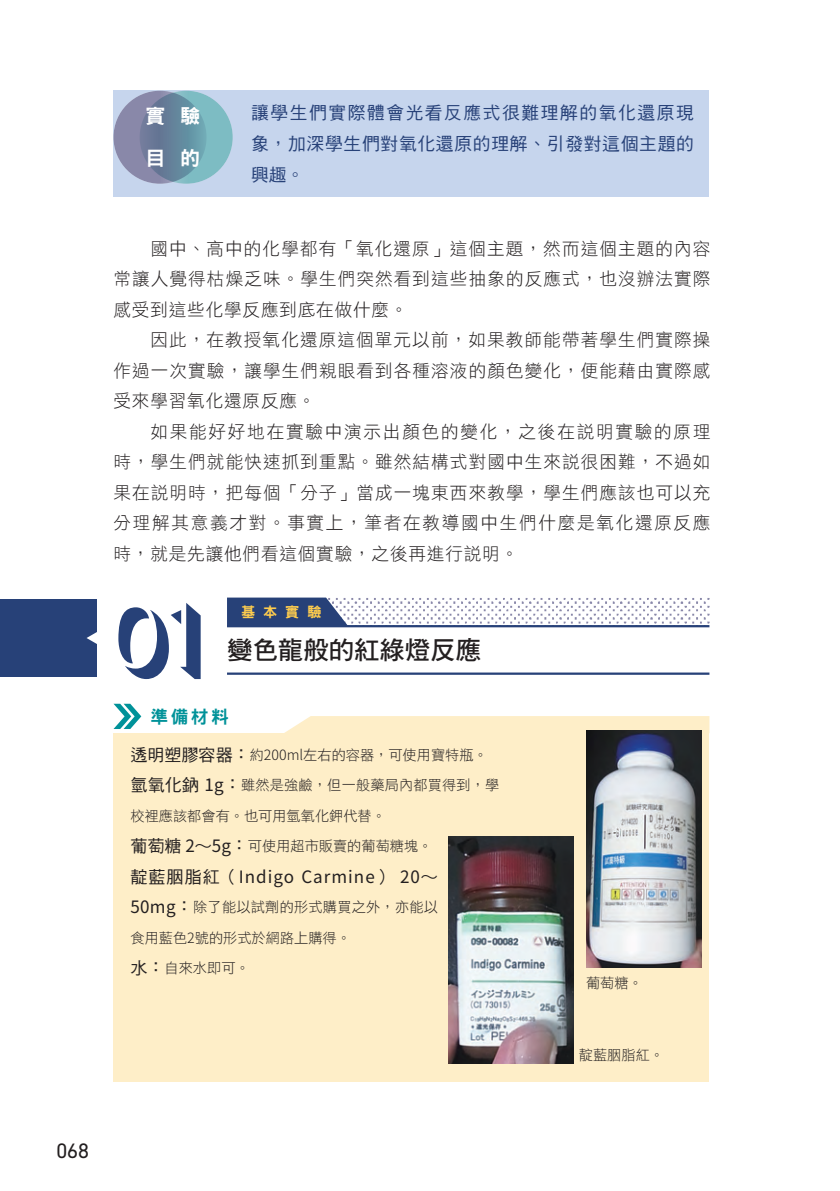
<style>
.page{position:relative;width:840px;height:1191px;background:#fff}
.page>*{position:absolute;margin:0;border:0;box-sizing:border-box;transform-origin:0 0}
.t1{font:98.8px "Umbra Std";color:#274178}
.t2{font:25.6px "DF Hei Std W7";letter-spacing:-.005em;color:#231f20}
.t3{font:21.2px "DIN Next LT Pro";color:#231f20}
.t4{font:19.8px/42.2px "DF Hei Std W9";color:#fff}
.t5{font:17.8px "DF Hei Std W3";letter-spacing:.065em;color:#231f20}
.t6{font:17.8px/31.2px "DF Hei Std W5";letter-spacing:.065em;color:#274178;text-align:justify}
.t7{font:17.8px "DF Hei Std W3";letter-spacing:.1em;color:#231f20}
.t8{font:17.8px "DF Hei Std W3";letter-spacing:.105em;color:#231f20}
.t9{font:17.8px "DF Hei Std W9";color:#009299}
.t10{font:17px "Noto Sans CJ Ktc";letter-spacing:.06em;color:#231f20}
.t11{font:14.2px/30.4px "DF Hei Std W3";color:#231f20}
.t12{font:14.2px "DF Hei Std W9";color:#fecc4e}
.s1{font-family:"DF Hei Std W5";font-size:17px}
.s2{font-family:"Noto Sans CJ Ktc";font-weight:300}
.s3{font-family:"Noto Sans CJ Ktc";font-size:17px}
.s4{font-family:"DF Hei Std W5"}
</style>
<div class="page">
<div style="left:113px;top:91px;width:596px;height:106px;background:#c6d5ed"></div>
<div style="left:139px;top:91px;width:93px;height:93px;background:#7dbcc3;border-radius:50%"></div>
<svg style="left:113px;top:91px;width:93px;height:93px;background:#7387a2"></svg>
<div style="left:113px;top:733px;width:596px;height:348px;background:#feeec8"></div>
<img style="left:348px;top:598px;width:361px;height:26px">
<svg style="left:227px;top:597px;width:121px;height:28px;background:#3d5486"></svg>
<hr style="left:227px;top:625px;width:482px;height:2px;background:#274178">
<hr style="left:227px;top:672px;width:482px;height:3px;background:#274178">
<div style="left:0;top:599px;width:96px;height:78px;background:#274178"></div>
<svg style="left:86px;top:630px;width:11px;height:15px"></svg>
<svg style="left:113px;top:703px;width:28px;height:26px"></svg>
<div style="left:284px;top:716px;width:425px;height:17px;background:#feeec8"></div>
<img style="left:585px;top:730px;width:116px;height:237px">
<img style="left:448px;top:836px;width:125px;height:227px">
<p class="t4" style="left:145px;top:95px;width:56px">實 驗目 的</p>
<p class="t6" style="left:251px;top:97px;width:444px">讓學生們實際體會光看反應式很難理解的氧化還原現象，加深學生們對氧化還原的理解、引發對這個主題的興趣。</p>
<p class="t5" style="left:150px;top:239px;width:561px">國中、高中的化學都有「氧化還原」這個主題，然而這個主題的內容</p>
<p class="t5" style="left:113px;top:269px;width:598px">常讓人覺得枯燥乏味。學生們突然看到這些抽象的反應式，也沒辦法實際</p>
<p class="t5" style="left:113px;top:300px;width:295px">感受到這些化學反應到底在做什麼。</p>
<p class="t5" style="left:150px;top:330px;width:561px">因此，在教授氧化還原這個單元以前，如果教師能帶著學生們實際操</p>
<p class="t5" style="left:113px;top:361px;width:598px">作過一次實驗，讓學生們親眼看到各種溶液的顏色變化，便能藉由實際感</p>
<p class="t5" style="left:113px;top:391px;width:203px">受來學習氧化還原反應。</p>
<p class="t8" style="left:150px;top:422px;width:561px">如果能好好地在實驗中演示出顏色的變化，之後在說明實驗的原理</p>
<p class="t5" style="left:113px;top:452px;width:598px">時，學生們就能快速抓到重點。雖然結構式對國中生來說很困難，不過如</p>
<p class="t5" style="left:113px;top:483px;width:598px">果在說明時，把每個「分子」當成一塊東西來教學，學生們應該也可以充</p>
<p class="t7" style="left:113px;top:513px;width:598px">分理解其意義才對。事實上，筆者在教導國中生們什麼是氧化還原反應</p>
<p class="t5" style="left:113px;top:543px;width:406px">時，就是先讓他們看這個實驗，之後再進行說明。</p>
<p class="t1" style="left:114px;top:580px;width:98px">01</p>
<p class="t9" style="left:150px;top:706px;width:80px">準備材料</p>
<p class="t12" style="left:241px;top:604px;width:82px">基本實驗</p>
<p class="t2" style="left:227px;top:636px;width:255px">變色龍般的紅綠燈反應</p>
<p class="t11" style="left:130px;top:739px;width:370px"><span class="s1">透明塑膠容器：</span>約<span class="s2">200ml</span>左右的容器，可使用寶特瓶。<span class="s1">氫氧化鈉</span> <span class="s3">1g</span><span class="s1">：</span>雖然是強鹼，但一般藥局內都買得到，學校裡應該都會有。也可用氫氧化鉀代替。<br><span class="s1">葡萄糖</span> <span class="s3">2</span><span class="s1">∼</span><span class="s3">5g</span><span class="s1">：</span>可使用超市販賣的葡萄糖塊。</p>
<p class="t10" style="left:130px;top:867px;width:309px"><span class="s4">靛藍胭脂紅（</span>Indigo Carmine<span class="s4">）</span> 20<span class="s4">∼</span></p>
<p class="t11" style="left:130px;top:891px;width:309px"><span class="s3">50mg</span><span class="s1">：</span>除了能以試劑的形式購買之外，亦能以食用藍色<span class="s2">2</span>號的形式於網路上購得。<br><span class="s1">水：</span>自來水即可。</p>
<p class="t11" style="left:585px;top:967px;width:58px">葡萄糖。</p>
<p class="t11" style="left:578px;top:1039px;width:87px">靛藍胭脂紅。</p>
<p class="t3" style="left:56px;top:1138px;width:34px">068</p>
</div>
